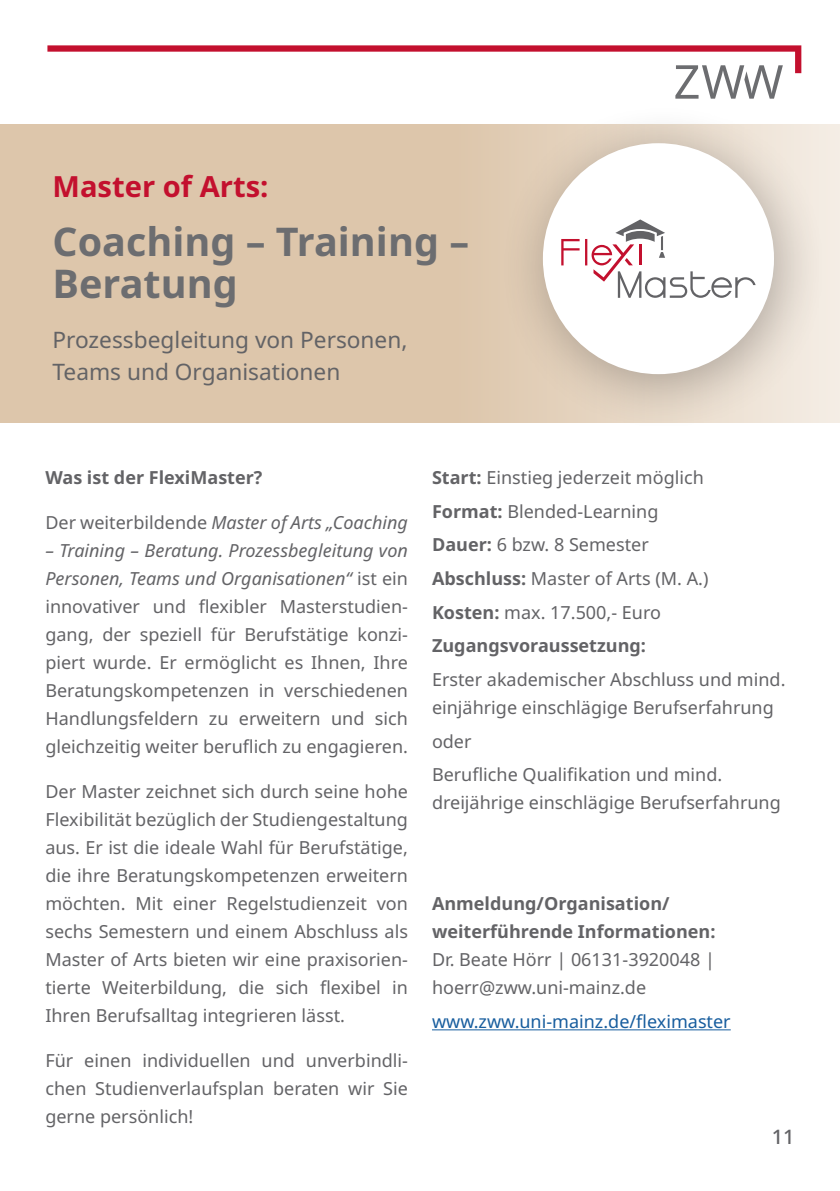
<style>
.page{position:relative;width:840px;height:1191px;background:#fff}
.page>*{position:absolute;margin:0;border:0;box-sizing:border-box;transform-origin:0 0}
.U2_-_rot_-_Noto_medium{font:700 39.6px/42px "Noto Sans";color:#6c6d70}
.Ü1_-_14_bold{font:700 29.2px "Noto Sans";color:#c3102e}
.Bodytext_-_grau_-_flatter_-_Noto_regular{font:22.6px/31.8px "Noto Sans";color:#636366}
.t1{font:20px "Noto Sans";color:#636366}
.Bodytext_-_grau_-_block_-_Noto_regular{font:18px/28px "Noto Sans";color:#636366;text-align:justify}
.Bodytext_-_grau_-_block_-_Noto_regular-2{font:700 18px/28px "Noto Sans";color:#636366}
.Bodytext_-_grau_-_block_-_Noto_regular-3{font:italic 18px "Noto Sans";color:#636366}
.Bodytext_-_grau_-_block_-_Noto_regular-4{font:18px "Noto Sans";color:#175d9e}
.s1{font-style:normal}
.s2{font-style:italic}
.s3{font-weight:700}
</style>
<div class="page">
<svg style="left:47px;top:45px;width:753px;height:54px"></svg>
<div style="left:0;top:125px;width:839px;height:298px;background:#ddc6ab"></div>
<hr style="left:432px;top:1029px;width:298px;height:1px;background:#175d9e">
<div style="left:497px;top:102px;width:330px;height:330px;background:#231f20;opacity:.32"></div>
<div style="left:542px;top:143px;width:231px;height:231px;background:#fff;border-radius:50%"></div>
<svg style="left:561px;top:219px;width:194px;height:79px"></svg>
<p class="Ü1_-_14_bold" style="left:52px;top:170px;width:217px">Master of Arts:</p>
<p class="U2_-_rot_-_Noto_medium" style="left:52px;top:221px;width:418px">Coaching – Training –<br>Beratung</p>
<p class="Bodytext_-_grau_-_flatter_-_Noto_regular" style="left:52px;top:324px;width:356px">Prozessbegleitung von Personen,<br>Teams und Organisationen</p>
<p class="Bodytext_-_grau_-_block_-_Noto_regular-2" style="left:45px;top:463px;width:218px">Was ist der FlexiMaster?</p>
<p class="Bodytext_-_grau_-_block_-_Noto_regular-3" style="left:45px;top:509px;width:364px"><span class="s1">Der weiterbildende</span> Master of Arts „Coaching</p>
<p class="Bodytext_-_grau_-_block_-_Noto_regular" style="left:45px;top:537px;width:364px"><span class="s2">– Training – Beratung. Prozessbegleitung von Personen, Teams und Organisationen“</span> ist ein innovativer und flexibler Masterstudien&shy;gang, der speziell für Berufstätige konzi&shy;piert wurde. Er ermöglicht es Ihnen, Ihre Beratungskompetenzen in verschiedenen Handlungsfeldern zu erweitern und sich gleichzeitig weiter beruflich zu engagieren.</p>
<p class="Bodytext_-_grau_-_block_-_Noto_regular" style="left:45px;top:778px;width:364px">Der Master zeichnet sich durch seine hohe Flexibilität bezüglich der Studiengestaltung aus. Er ist die ideale Wahl für Berufstätige, die ihre Beratungskompetenzen erweitern möchten. Mit einer Regelstudienzeit von sechs Semestern und einem Abschluss als Master of Arts bieten wir eine praxisorien&shy;tierte Weiterbildung, die sich flexibel in Ihren Berufsalltag integrieren lässt.</p>
<p class="Bodytext_-_grau_-_block_-_Noto_regular" style="left:45px;top:1047px;width:364px">Für einen individuellen und unverbindli&shy;chen Studienverlaufsplan beraten wir Sie gerne persönlich!</p>
<p class="Bodytext_-_grau_-_block_-_Noto_regular" style="left:432px;top:464px;width:273px"><span class="s3">Start:</span> Einstieg jederzeit möglich</p>
<p class="Bodytext_-_grau_-_block_-_Noto_regular" style="left:432px;top:497px;width:228px"><span class="s3">Format:</span> Blended-Learning</p>
<p class="Bodytext_-_grau_-_block_-_Noto_regular" style="left:432px;top:531px;width:218px"><span class="s3">Dauer:</span> 6 bzw. 8 Semester</p>
<p class="Bodytext_-_grau_-_block_-_Noto_regular" style="left:432px;top:565px;width:278px"><span class="s3">Abschluss:</span> Master of Arts (M. A.)</p>
<p class="Bodytext_-_grau_-_block_-_Noto_regular" style="left:432px;top:598px;width:230px"><span class="s3">Kosten:</span> max. 17.500,- Euro</p>
<p class="Bodytext_-_grau_-_block_-_Noto_regular-2" style="left:432px;top:632px;width:215px">Zugangsvoraussetzung:</p>
<p class="Bodytext_-_grau_-_block_-_Noto_regular" style="left:432px;top:666px;width:355px">Erster akademischer Abschluss und mind. einjährige einschlägige Berufserfahrung</p>
<p class="Bodytext_-_grau_-_block_-_Noto_regular" style="left:432px;top:727px;width:41px">oder</p>
<p class="Bodytext_-_grau_-_block_-_Noto_regular" style="left:432px;top:761px;width:350px">Berufliche Qualifikation und mind. dreijährige einschlägige Berufserfahrung</p>
<p class="Bodytext_-_grau_-_block_-_Noto_regular-2" style="left:432px;top:890px;width:285px">Anmeldung/Organisation/ weiterführende Informationen:</p>
<p class="Bodytext_-_grau_-_block_-_Noto_regular" style="left:432px;top:946px;width:284px">Dr. Beate Hörr | 06131-3920048 | hoerr@zww.uni-mainz.de</p>
<p class="Bodytext_-_grau_-_block_-_Noto_regular-4" style="left:432px;top:1008px;width:300px">www.zww.uni-mainz.de/fleximaster</p>
<p class="t1" style="left:771px;top:1123px;width:24px">11</p>
</div>
